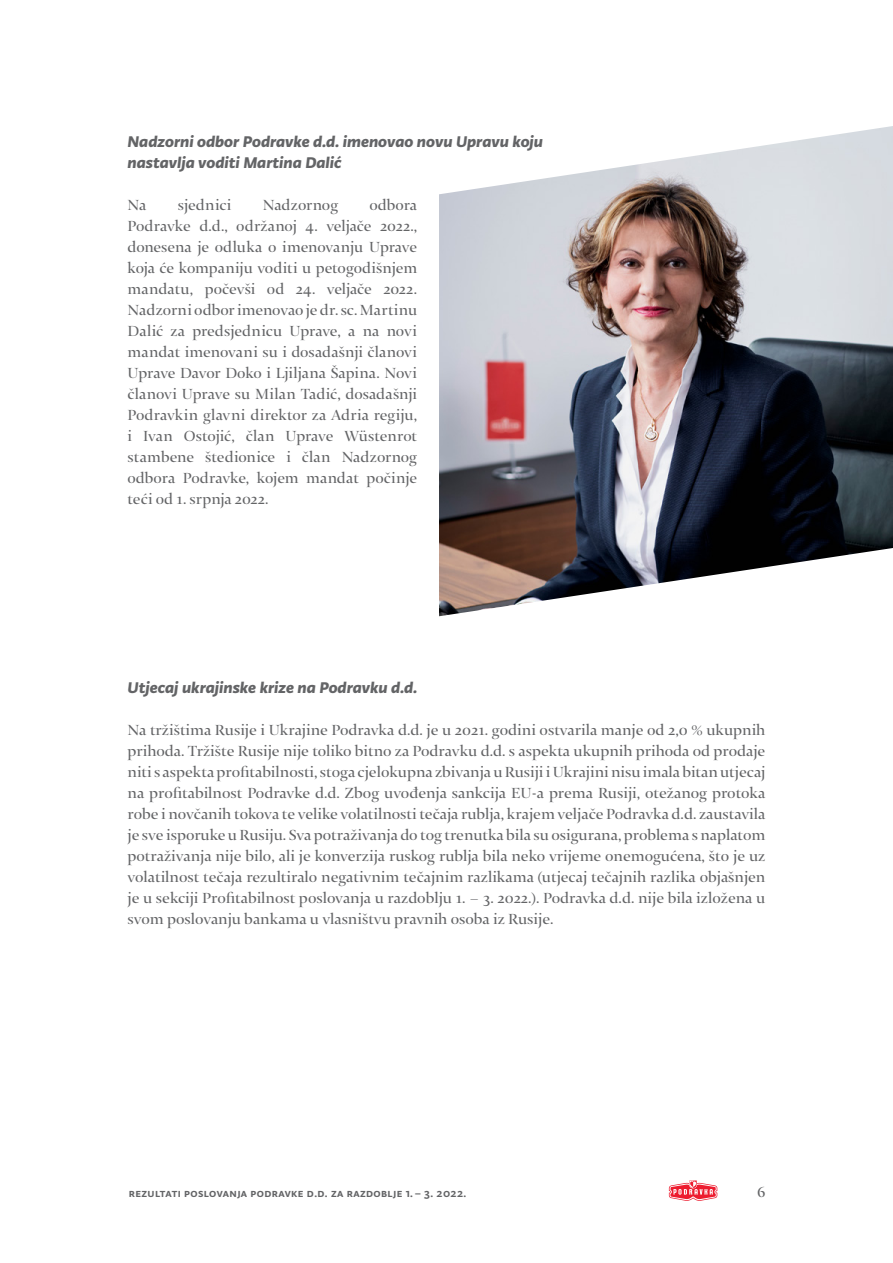
<style>
.page{position:relative;width:893px;height:1263px;background:#fff}
.page>*{position:absolute;margin:0;border:0;box-sizing:border-box;transform-origin:0 0}
.t1{font:16.5px/21px "Thema";color:#636466}
.t2{font:16.5px/21px "Typonine Sans Bld Ita";color:#636466}
.t3{font:500 12px "Typonine Sans";letter-spacing:.03em;color:#636466}
</style>
<div class="page">
<svg style="left:669px;top:1180px;width:48px;height:21px"></svg>
<img style="left:439px;top:126px;width:454px;height:490px">
<p class="t2" style="left:128px;top:131px;width:417px">Nadzorni odbor Podravke d.d. imenovao novu Upravu koju nastavlja voditi Martina Dalić</p>
<p class="t1" style="left:128px;top:196px;width:20px">Na</p>
<p class="t1" style="left:178px;top:196px;width:55px">sjednici</p>
<p class="t1" style="left:263px;top:196px;width:77px">Nadzornog</p>
<p class="t1" style="left:128px;top:196px;width:291px;text-indent:242px">odbora Podravke d.d., održanoj 4. veljače 2022., donesena je odluka o imenovanju Uprave koja će kompaniju voditi u petogodišnjem mandatu, počevši od 24. veljače 2022.<br>Nadzorni odbor imenovao je dr. sc. Martinu Dalić za predsjednicu Uprave, a na novi mandat imenovani su i dosadašnji članovi Uprave Davor Doko i Ljiljana Šapina. Novi članovi Uprave su Milan Tadić, dosadašnji Podravkin glavni direktor za Adria regiju, i Ivan Ostojić, član Uprave Wüstenrot stambene štedionice i član Nadzornog odbora Podravke, kojem mandat počinje teći od 1. srpnja 2022.</p>
<p class="t2" style="left:128px;top:677px;width:291px">Utjecaj ukrajinske krize na Podravku d.d.</p>
<p class="t1" style="left:128px;top:721px;width:639px">Na tržištima Rusije i Ukrajine Podravka d.d. je u 2021. godini ostvarila manje od 2,0 % ukupnih prihoda. Tržište Rusije nije toliko bitno za Podravku d.d. s aspekta ukupnih prihoda od prodaje niti s aspekta profitabilnosti, stoga cjelokupna zbivanja u Rusiji i Ukrajini nisu imala bitan utjecaj na profitabilnost Podravke d.d. Zbog uvođenja sankcija EU-a prema Rusiji, otežanog protoka robe i novčanih tokova te velike volatilnosti tečaja rublja, krajem veljače Podravka d.d. zaustavila je sve isporuke u Rusiju. Sva potraživanja do tog trenutka bila su osigurana, problema s naplatom potraživanja nije bilo, ali je konverzija ruskog rublja bila neko vrijeme onemogućena, što je uz volatilnost tečaja rezultiralo negativnim tečajnim razlikama (utjecaj tečajnih razlika objašnjen je u sekciji Profitabilnost poslovanja u razdoblju 1. – 3. 2022.). Podravka d.d. nije bila izložena u svom poslovanju bankama u vlasništvu pravnih osoba iz Rusije.</p>
<p class="t3" style="left:129px;top:1186px;width:339px">rezultati poslovanja podravke d.d. za razdoblje 1.– 3. 2022.</p>
<p class="t1" style="left:757px;top:1183px;width:10px">6</p>
</div>
